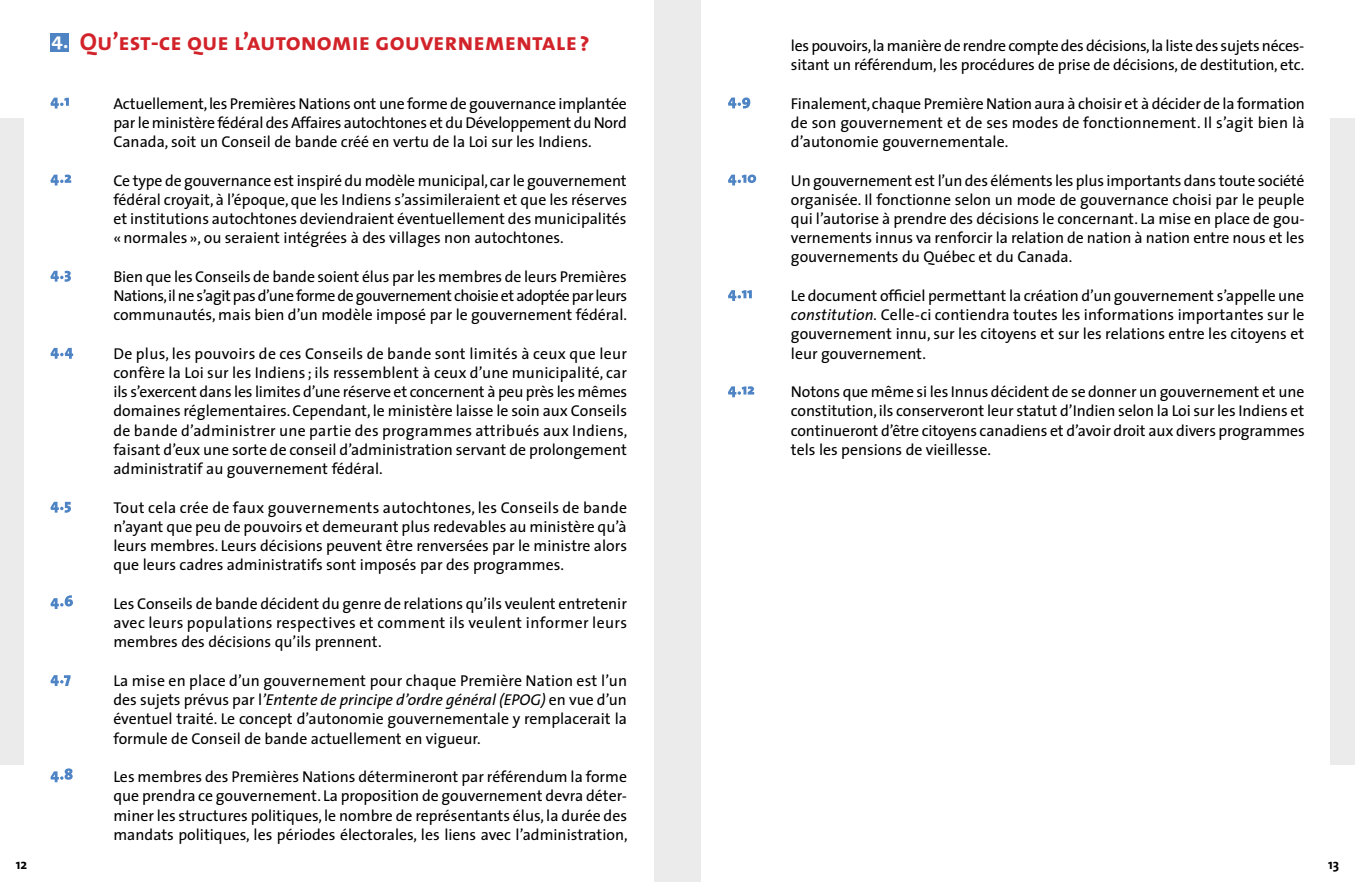
<style>
.page{position:relative;width:1355px;height:882px;background:#fff}
.page>*{position:absolute;margin:0;border:0;box-sizing:border-box;transform-origin:0 0}
.t1{font:24.5px "The Sans Bold Caps";color:#d2232a}
.t2{font:15.75px/19.2px "The Sans";color:#000;text-align:justify}
.t3{font:700 14px "The Sans";color:#000}
.s1{font-family:"The Mix";font-weight:700;font-size:18.38px;color:#fff}
.s2{font-family:"The Mix";font-weight:700;font-size:20.47px;color:#fff}
.s3{font-style:italic}
</style>
<div class="page">
<div style="left:654px;top:0;width:23px;height:882px;background:#ebebec"></div>
<div style="left:677px;top:0;width:24px;height:882px;background:#ebebec"></div>
<svg style="left:728px;top:97px;width:22px;height:11px"></svg>
<svg style="left:728px;top:175px;width:28px;height:11px"></svg>
<svg style="left:728px;top:290px;width:24px;height:11px"></svg>
<svg style="left:728px;top:386px;width:26px;height:11px"></svg>
<div style="left:50px;top:33px;width:19px;height:18px;background:#4f84c4"></div>
<svg style="left:50px;top:98px;width:19px;height:10px"></svg>
<svg style="left:50px;top:175px;width:21px;height:11px"></svg>
<svg style="left:50px;top:271px;width:21px;height:11px"></svg>
<svg style="left:50px;top:348px;width:23px;height:11px"></svg>
<svg style="left:50px;top:502px;width:21px;height:11px"></svg>
<svg style="left:50px;top:595px;width:23px;height:14px"></svg>
<svg style="left:50px;top:675px;width:21px;height:11px"></svg>
<svg style="left:50px;top:768px;width:23px;height:14px"></svg>
<div style="left:1330px;top:118px;width:24px;height:647px;background:#ebebec"></div>
<div style="left:0;top:118px;width:24px;height:647px;background:#ebebec"></div>
<h1 class="t1" style="left:52px;top:21px;width:539px"><span class="s1">4</span><span class="s2">.</span> Qu’est-ce que l’autonomie gouvernementale ?</h1>
<p class="t2" style="left:113px;top:93px;width:515px">Actuellement, les Premières Nations ont une forme de gouvernance implantée par le ministère fédéral des Affaires autochtones et du Développement du Nord Canada, soit un Conseil de bande créé en vertu de la Loi sur les Indiens.</p>
<p class="t2" style="left:113px;top:170px;width:515px">Ce type de gouvernance est inspiré du modèle municipal, car le gouvernement fédéral croyait, à l’époque, que les Indiens s’assimileraient et que les réserves et institutions autochtones deviendraient éventuellement des municipalités «normales», ou seraient intégrées à des villages non autochtones.</p>
<p class="t2" style="left:113px;top:266px;width:515px">Bien que les Conseils de bande soient élus par les membres de leurs Premières Nations, il ne s’agit pas d’une forme de gouvernement choisie et adoptée par leurs communautés, mais bien d’un modèle imposé par le gouvernement fédéral.</p>
<p class="t2" style="left:113px;top:343px;width:515px">De plus, les pouvoirs de ces Conseils de bande sont limités à ceux que leur confère la Loi sur les Indiens ; ils ressemblent à ceux d’une municipalité, car ils s’exercent dans les limites d’une réserve et concernent à peu près les mêmes domaines réglementaires. Cependant, le ministère laisse le soin aux Conseils de bande d’administrer une partie des programmes attribués aux Indiens, faisant d’eux une sorte de conseil d’administration servant de prolongement administratif au gouvernement fédéral.</p>
<p class="t2" style="left:113px;top:497px;width:515px">Tout cela crée de faux gouvernements autochtones, les Conseils de bande n’ayant que peu de pouvoirs et demeurant plus redevables au ministère qu’à leurs membres. Leurs décisions peuvent être renversées par le ministre alors que leurs cadres administratifs sont imposés par des programmes.</p>
<p class="t2" style="left:113px;top:594px;width:515px">Les Conseils de bande décident du genre de relations qu’ils veulent entretenir avec leurs populations respectives et comment ils veulent informer leurs membres des décisions qu’ils prennent.</p>
<p class="t2" style="left:113px;top:671px;width:515px">La mise en place d’un gouvernement pour chaque Première Nation est l’un des sujets prévus par l<span class="s3">’Entente de principe d’ordre général (EPOG)</span> en vue d’un éventuel traité. Le concept d’autonomie gouvernementale y remplacerait la formule de Conseil de bande actuellement en vigueur.</p>
<p class="t2" style="left:113px;top:767px;width:516px">Les membres des Premières Nations détermineront par référendum la forme que prendra ce gouvernement. La proposition de gouvernement devra déter&shy;miner les structures politiques, le nombre de représentants élus, la durée des mandats politiques, les périodes électorales, les liens avec l’administration,</p>
<p class="t2" style="left:791px;top:35px;width:515px">les pouvoirs, la manière de rendre compte des décisions, la liste des sujets néces&shy;sitant un référendum, les procédures de prise de décisions, de destitution, etc.</p>
<p class="t2" style="left:791px;top:93px;width:515px">Finalement, chaque Première Nation aura à choisir et à décider de la formation de son gouvernement et de ses modes de fonctionnement. Il s’agit bien là d’autonomie gouvernementale.</p>
<p class="t2" style="left:791px;top:170px;width:515px">Un gouvernement est l’un des éléments les plus importants dans toute société organisée. Il fonctionne selon un mode de gouvernance choisi par le peuple qui l’autorise à prendre des décisions le concernant. La mise en place de gou&shy;vernements innus va renforcir la relation de nation à nation entre nous et les gouvernements du Québec et du Canada.</p>
<p class="t2" style="left:791px;top:286px;width:515px">Le document officiel permettant la création d’un gouvernement s’appelle une <span class="s3">constitution.</span> Celle-ci contiendra toutes les informations importantes sur le gouvernement innu, sur les citoyens et sur les relations entre les citoyens et leur gouvernement.</p>
<p class="t2" style="left:791px;top:382px;width:515px">Notons que même si les Innus décident de se donner un gouvernement et une constitution, ils conserveront leur statut d’Indien selon la Loi sur les Indiens et continueront d’être citoyens canadiens et d’avoir droit aux divers programmes tels les pensions de vieillesse.</p>
<p class="t3" style="left:16px;top:853px;width:13px">12</p>
<p class="t3" style="left:1328px;top:853px;width:13px">13</p>
</div>
